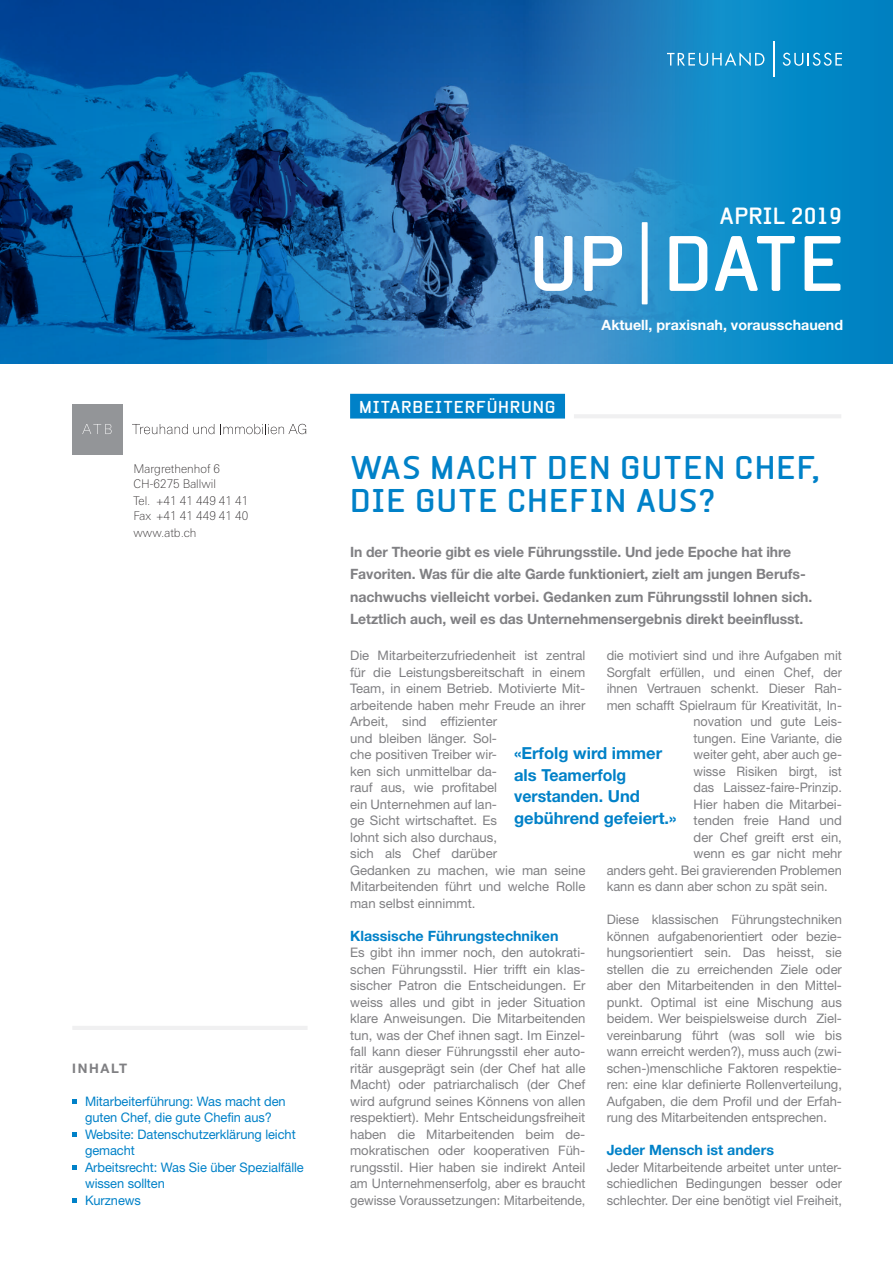
<style>
.page{position:relative;width:893px;height:1263px;background:#fff}
.page>*{position:absolute;margin:0;border:0;box-sizing:border-box;transform-origin:0 0}
.t1{font:700 75px "Beta Sans";letter-spacing:-.015em;color:#fff}
.t2{font:700 31.5px/33px "Beta Sans";letter-spacing:.03em;color:#0081c8}
.t3{font:700 22.5px "Beta Sans";color:#fff}
.t4{font:700 16.65px/21.6px "Helvetica Neue LT Std";color:#0081c8}
.t5{font:700 16.5px "Beta Sans";letter-spacing:.04em;color:#fff}
.t6{font:700 14.25px/22.5px "Helvetica Neue LT Std";letter-spacing:-.005em;color:#808083}
.t7{font:700 14.25px "Helvetica Neue LT Std";color:#0081c8}
.t8{font:700 14.25px "Helvetica Neue LT Std";color:#fff}
.t9{font:13.2px/16.5px "Helvetica Neue LT Std";color:#808083}
.t10{font:13.2px/16.5px "Helvetica Neue LT Std";letter-spacing:-.005em;color:#0081c8}
.t11{font:700 13.2px "Helvetica Neue LT Std";letter-spacing:.125em;color:#808083}
.t12{font:100 12px/15px "Linotype Univers Basic";color:#231f20}
.s1{font-family:"Beta Sans Norm";font-weight:400;font-size:112.5px}
</style>
<div class="page">
<svg style="left:72px;top:1099px;width:5px;height:4px"></svg>
<svg style="left:72px;top:1132px;width:5px;height:4px"></svg>
<svg style="left:72px;top:1165px;width:5px;height:4px"></svg>
<svg style="left:72px;top:1198px;width:5px;height:4px"></svg>
<hr style="left:72px;top:1026px;width:236px;height:4px;background:#f0f0f1">
<div style="left:350px;top:394px;width:215px;height:25px;background:#0081c8"></div>
<hr style="left:574px;top:414px;width:267px;height:4px;background:#f0f0f1">
<div style="left:0;top:0;width:893px;height:363px;background:#0087c6"></div>
<img style="left:0;top:0;width:741px;height:363px">
<svg style="left:667px;top:52px;width:97px;height:14px"></svg>
<svg style="left:783px;top:53px;width:59px;height:13px"></svg>
<hr style="left:773px;top:41px;width:1px;height:36px;background:#fff">
<div style="left:72px;top:404px;width:50px;height:50px;background:#939598"></div>
<svg style="left:82px;top:424px;width:30px;height:10px"></svg>
<svg style="left:132px;top:424px;width:82px;height:10px"></svg>
<svg style="left:220px;top:424px;width:86px;height:10px"></svg>
<p class="t12" style="left:134px;top:461px;width:88px">Margrethenhof 6<br>CH-6275 Ballwil</p>
<p class="t12" style="left:134px;top:493px;width:116px">Tel. +41 41 449 41 41<br>Fax +41 41 449 41 40</p>
<p class="t12" style="left:134px;top:525px;width:65px">www.atb.ch</p>
<p class="t11" style="left:72px;top:1060px;width:56px">INHALT</p>
<p class="t10" style="left:85px;top:1092px;width:220px">Mitarbeiterführung: Was macht den guten Chef, die gute Chefin aus?<br>Website: Datenschutzerklärung leicht gemacht<br>Arbeitsrecht: Was Sie über Spezialfälle wissen sollten<br>Kurznews</p>
<h3 class="t3" style="left:719px;top:202px;width:124px">APRIL 2019</h3>
<h1 class="t1" style="left:529px;top:219px;width:318px">UP<span class="s1">|</span> DATE</h1>
<p class="t8" style="left:602px;top:316px;width:243px">Aktuell, praxisnah, vorausschauend</p>
<p class="t5" style="left:359px;top:397px;width:198px">MITARBEITERFÜHRUNG</p>
<h2 class="t2" style="left:350px;top:450px;width:471px">WAS MACHT DEN GUTEN CHEF,<br>DIE GUTE CHEFIN AUS?</h2>
<p class="t6" style="left:350px;top:540px;width:464px">In der Theorie gibt es viele Führungsstile. Und jede Epoche hat ihre Favoriten. Was für die alte Garde funktioniert, zielt am jungen Berufs&shy;nachwuchs vielleicht vorbei. Gedanken zum Führungsstil lohnen sich.<br>Letztlich auch, weil es das Unternehmensergebnis direkt beeinflusst.</p>
<p class="t9" style="left:607px;top:647px;width:237px">die motiviert sind und ihre Aufgaben mit</p>
<p class="t9" style="left:607px;top:663px;width:237px">Sorgfalt erfüllen, und einen Chef, der</p>
<p class="t9" style="left:607px;top:680px;width:237px">ihnen Vertrauen schenkt. Dieser Rah-</p>
<p class="t9" style="left:607px;top:696px;width:237px">men schafft Spielraum für Kreativität, In-</p>
<p class="t9" style="left:693px;top:713px;width:150px">novation und gute Leis-</p>
<p class="t9" style="left:693px;top:729px;width:150px">tungen. Eine Variante, die</p>
<p class="t9" style="left:693px;top:746px;width:150px">weiter geht, aber auch ge-</p>
<p class="t9" style="left:693px;top:762px;width:150px">wisse Risiken birgt, ist</p>
<p class="t9" style="left:693px;top:779px;width:150px">das Laissez-faire-Prinzip.</p>
<p class="t9" style="left:693px;top:795px;width:150px">Hier haben die Mitarbei-</p>
<p class="t9" style="left:693px;top:812px;width:150px">tenden freie Hand und</p>
<p class="t9" style="left:693px;top:828px;width:150px">der Chef greift erst ein,</p>
<p class="t9" style="left:693px;top:845px;width:150px">wenn es gar nicht mehr</p>
<p class="t9" style="left:607px;top:861px;width:237px">anders geht. Bei gravierenden Problemen</p>
<p class="t9" style="left:607px;top:878px;width:223px">kann es dann aber schon zu spät sein.</p>
<p class="t9" style="left:607px;top:911px;width:237px">Diese klassischen Führungstechniken können aufgabenorientiert oder bezie hungsorientiert sein. Das heisst, sie stellen die zu erreichenden Ziele oder aber den Mitarbeitenden in den Mittel&shy;punkt. Optimal ist eine Mischung aus beidem. Wer beispielsweise durch Ziel&shy;vereinbarung führt (was soll wie bis wann erreicht werden?), muss auch (zwi&shy;schen-)menschliche Faktoren respektie&shy;ren: eine klar definierte Rollenverteilung, Aufgaben, die dem Profil und der Erfah&shy;rung des Mitarbeitenden entsprechen.</p>
<p class="t7" style="left:607px;top:1141px;width:169px">Jeder Mensch ist anders</p>
<p class="t9" style="left:607px;top:1158px;width:237px;text-align:justify">Jeder Mitarbeitende arbeitet unter unter&shy;schiedlichen Bedingungen besser oder schlechter. Der eine benötigt viel Freiheit,</p>
<p class="t9" style="left:350px;top:647px;width:237px">Die Mitarbeiterzufriedenheit ist zentral für die Leistungsbereitschaft in einem<br>Team, in einem Betrieb. Motivierte Mit&shy;arbeitende haben mehr Freude an ihrer<br>Arbeit, sind effizienter<br>und bleiben länger. Sol-<br>che positiven Treiber wir-<br>ken sich unmittelbar da-<br>rauf aus, wie profitabel<br>ein Unternehmen auf lan-<br>ge Sicht wirtschaftet. Es<br>lohnt sich also durchaus,<br>sich als Chef darüber<br>Gedanken zu machen, wie man seine<br>Mitarbeitenden führt und welche Rolle man selbst einnimmt.</p>
<p class="t7" style="left:350px;top:927px;width:210px">Klassische Führungstechniken</p>
<p class="t9" style="left:350px;top:944px;width:237px;text-align:justify">Es gibt ihn immer noch, den autokrati&shy;schen Führungsstil. Hier trifft ein klas&shy;sischer Patron die Entscheidungen. Er weiss alles und gibt in jeder Situation klare Anweisungen. Die Mitarbeitenden tun, was der Chef ihnen sagt. Im Einzel&shy;fall kann dieser Führungsstil eher auto&shy;ritär ausgeprägt sein (der Chef hat alle Macht) oder patriarchalisch (der Chef wird aufgrund seines Könnens von allen respektiert). Mehr Entscheidungsfreiheit haben die Mitarbeitenden beim de&shy;mokratischen oder kooperativen Füh&shy;rungsstil. Hier haben sie indirekt Anteil am Unternehmenserfolg, aber es braucht gewisse Voraussetzungen: Mitarbeitende,</p>
<p class="t4" style="left:514px;top:742px;width:164px">«Erfolg wird immer als Teamerfolg verstanden. Und gebührend gefeiert.»</p>
</div>
